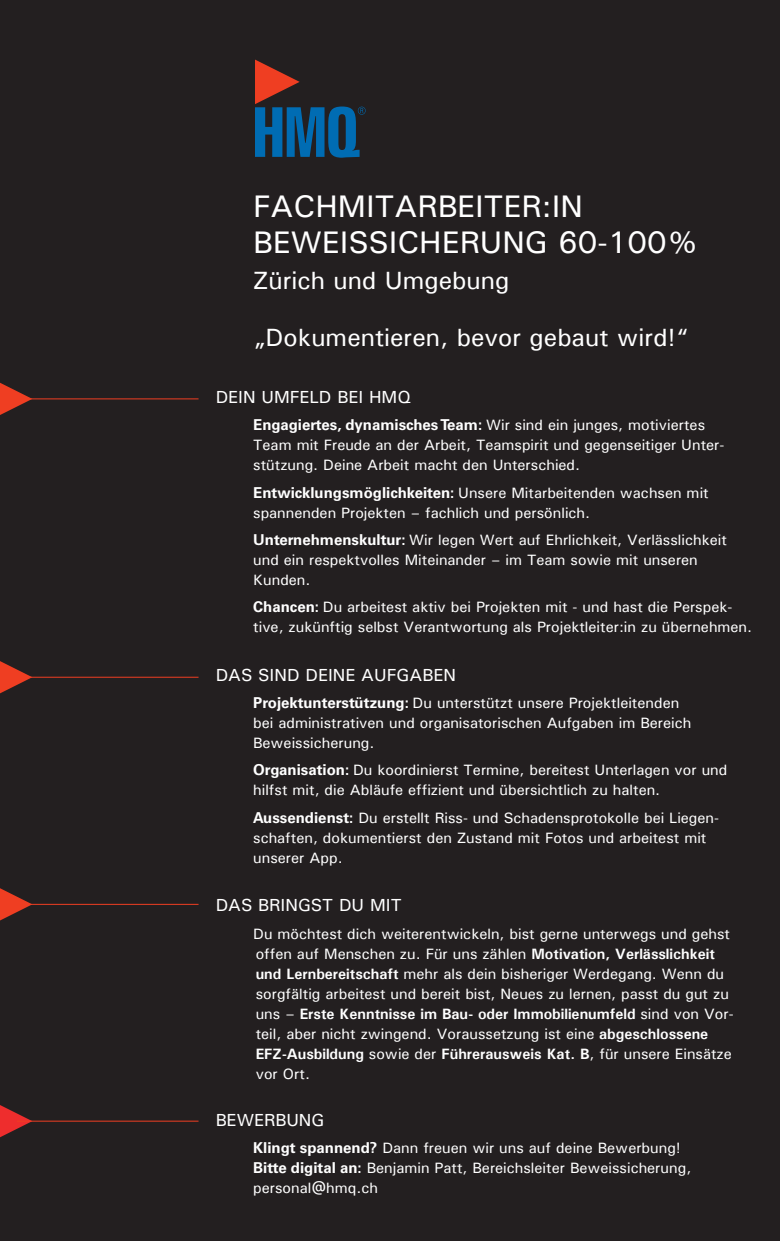
<style>
.page{position:relative;width:780px;height:1241px;background:#fff}
.page>*{position:absolute;margin:0;border:0;box-sizing:border-box;transform-origin:0 0}
.t1{font:500 31.25px/36px "Univers";color:#fff}
.t2{font:500 25px "Univers";color:#fff}
.t3{font:500 17.5px "Univers";color:#fff}
.t4{font:500 15px/20px "Univers";color:#fff}
.t5{font:700 15px "Univers LT Pro 65";color:#fff}
.s1{font-family:"Univers";font-weight:500}
.s2{font-family:"Univers LT Pro 65";font-weight:700}
.s3{font-weight:700}
</style>
<div class="page">
<div style="left:0;top:0;width:780px;height:1240px;background:#231f20"></div>
<svg style="left:255px;top:60px;width:110px;height:98px"></svg>
<svg style="left:0;top:382px;width:32px;height:33px"></svg>
<hr style="left:17px;top:398px;width:181px;height:1px;background:#ef3e22">
<svg style="left:0;top:661px;width:32px;height:32px"></svg>
<hr style="left:17px;top:677px;width:181px;height:1px;background:#ef3e22">
<svg style="left:0;top:888px;width:32px;height:32px"></svg>
<hr style="left:17px;top:904px;width:181px;height:1px;background:#ef3e22">
<svg style="left:0;top:1105px;width:32px;height:32px"></svg>
<hr style="left:17px;top:1120px;width:181px;height:1px;background:#ef3e22">
<h1 class="t1" style="left:253px;top:187px;width:446px">FACHMITARBEITER:IN<br>BEWEISSICHERUNG 60-100%</h1>
<h2 class="t2" style="left:253px;top:264px;width:257px">Zürich und Umgebung</h2>
<h2 class="t2" style="left:253px;top:321px;width:436px">„Dokumentieren, bevor gebaut wird!“</h2>
<p class="t3" style="left:216px;top:386px;width:197px">DEIN UMFELD BEI HMQ</p>
<p class="t5" style="left:253px;top:414px;width:453px">Engagiertes, dynamisches Team: <span class="s1">Wir sind ein junges, motiviertes</span></p>
<p class="t4" style="left:253px;top:435px;width:473px">Team mit Freude an der Arbeit, Teamspirit und gegenseitiger Unter&shy;stützung. Deine Arbeit macht den Unterschied.</p>
<p class="t4" style="left:253px;top:482px;width:457px"><span class="s2">Entwicklungsmöglichkeiten:</span> Unsere Mitarbeitenden wachsen mit spannenden Projekten – fachlich und persönlich.</p>
<p class="t4" style="left:253px;top:529px;width:475px"><span class="s2">Unternehmenskultur:</span> Wir legen Wert auf Ehrlichkeit, Verlässlichkeit und ein respektvolles Miteinander – im Team sowie mit unseren<br>Kunden.</p>
<p class="t4" style="left:253px;top:596px;width:500px"><span class="s2">Chancen:</span> Du arbeitest aktiv bei Projekten mit - und hast die Perspek&shy;tive, zukünftig selbst Verantwortung als Projektleiter:in zu übernehmen.</p>
<p class="t3" style="left:216px;top:664px;width:242px">DAS SIND DEINE AUFGABEN</p>
<p class="t4" style="left:253px;top:692px;width:439px"><span class="s2">Projektunterstützung:</span> Du unterstützt unsere Projektleitenden bei administrativen und organisatorischen Aufgaben im Bereich<br>Beweissicherung.</p>
<p class="t4" style="left:253px;top:759px;width:475px"><span class="s2">Organisation:</span> Du koordinierst Termine, bereitest Unterlagen vor und hilfst mit, die Abläufe effizient und übersichtlich zu halten.</p>
<p class="t4" style="left:253px;top:806px;width:467px"><span class="s2">Aussendienst:</span> Du erstellt Riss- und Schadensprotokolle bei Liegen&shy;schaften, dokumentierst den Zustand mit Fotos und arbeitest mit unserer App.</p>
<p class="t3" style="left:216px;top:894px;width:187px">DAS BRINGST DU MIT</p>
<p class="t4" style="left:253px;top:922px;width:482px">Du möchtest dich weiterentwickeln, bist gerne unterwegs und gehst offen auf Menschen zu. Für uns zählen <span class="s3">Motivation, Verlässlichkeit und Lernbereitschaft</span> mehr als dein bisheriger Werdegang. Wenn du sorgfältig arbeitest und bereit bist, Neues zu lernen, passt du gut zu uns – <span class="s3">Erste Kenntnisse im Bau- oder Immobilienumfeld</span> sind von Vor&shy;teil, aber nicht zwingend. Voraussetzung ist eine <span class="s3">abgeschlossene EFZ-Ausbildung</span> sowie der <span class="s3">Führerausweis Kat. B</span>, für unsere Einsätze vor Ort.</p>
<p class="t3" style="left:216px;top:1108px;width:110px">BEWERBUNG</p>
<p class="t4" style="left:253px;top:1137px;width:439px"><span class="s2">Klingt spannend?</span> Dann freuen wir uns auf deine Bewerbung!<br><span class="s2">Bitte digital an:</span> Benjamin Patt, Bereichsleiter Beweissicherung, personal@hmq.ch</p>
</div>
